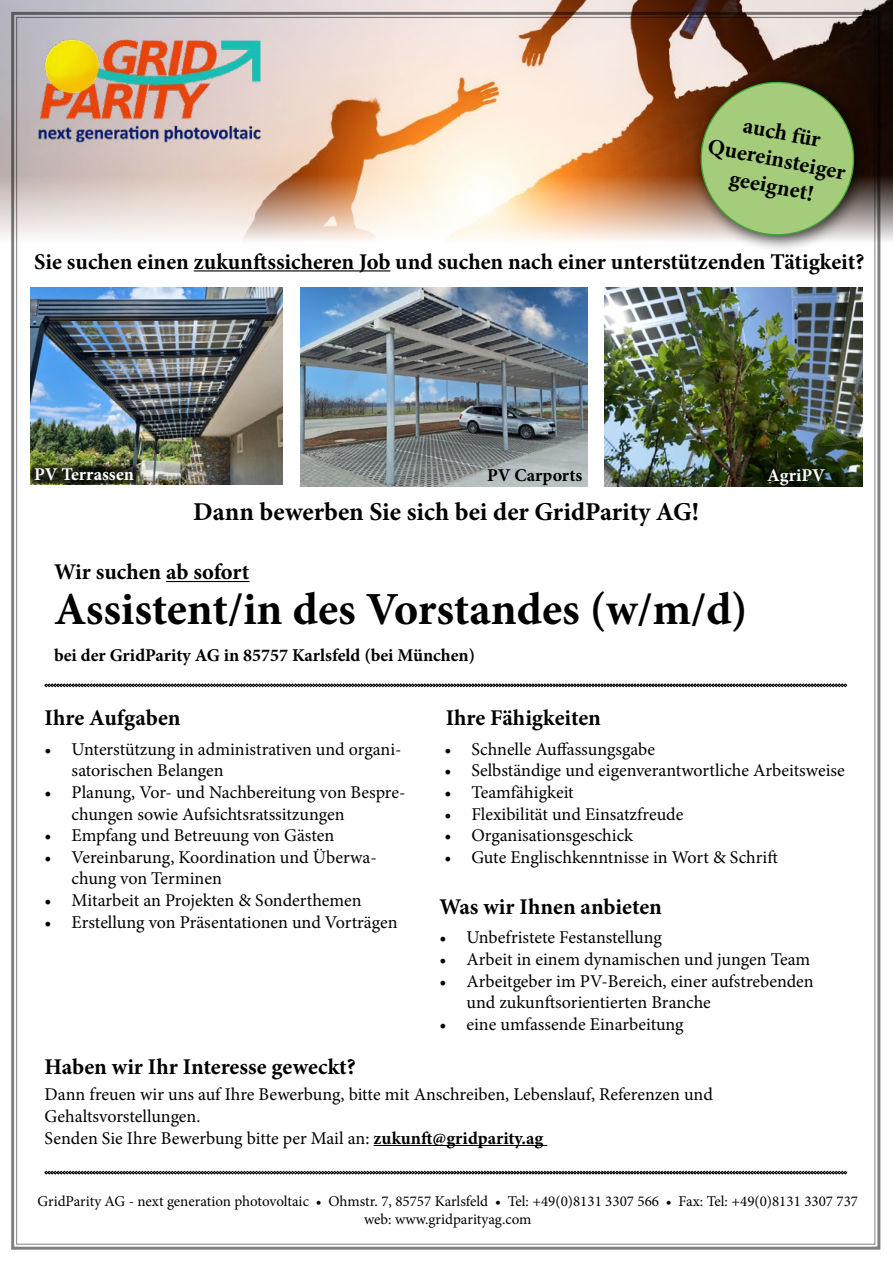
<style>
.page{position:relative;width:893px;height:1263px;background:#fff}
.page>*{position:absolute;margin:0;border:0;box-sizing:border-box;transform-origin:0 0}
.t1{font:700 46.05px "Minion Pro";color:#000}
.t2{font:700 25.8px "Minion Pro";color:#000}
.t3{font:700 22.5px/27px "Minion Pro";color:#000;text-align:center}
.t4{font:18px/21.6px "Minion Pro";color:#000}
.t5{font:700 18px "Minion Pro";color:#000}
.t6{font:700 18px "Minion Pro";color:#fff}
.t7{font:15px/18px "Minion Pro";color:#000;text-align:center}
.s1{font-weight:700}
</style>
<div class="page">
<img style="left:0;top:0;width:893px;height:241px">
<img style="left:10px;top:10px;width:872px;height:1240px">
<img style="left:34px;top:32px;width:233px;height:115px">
<svg style="left:44px;top:1171px;width:803px;height:3px;background:#424242"></svg>
<svg style="left:44px;top:684px;width:803px;height:3px;background:#424242"></svg>
<hr style="left:166px;top:581px;width:83px;height:1px;background:#000">
<hr style="left:194px;top:270px;width:196px;height:1px;background:#000">
<img style="left:31px;top:288px;width:252px;height:196px">
<svg style="left:31px;top:465px;width:107px;height:19px;background:#242818"></svg>
<div style="left:690px;top:71px;width:181px;height:181px;background:#000;opacity:.75"></div>
<svg style="left:693px;top:74px;width:169px;height:167px;background:#91a56b"></svg>
<p class="t3" style="left:716px;top:106px;width:141px;rotate:11deg">auch für<br>Quereinsteiger geeignet!</p>
<p class="t3" style="left:34px;top:248px;width:831px">Sie suchen einen zukunftssicheren Job und suchen nach einer unterstützenden Tätigkeit?</p>
<p class="t6" style="left:34px;top:461px;width:101px">PV Terrassen</p>
<p class="t5" style="left:487px;top:462px;width:97px">PV Carports</p>
<p class="t6" style="left:767px;top:462px;width:59px">AgriPV</p>
<h2 class="t2" style="left:193px;top:493px;width:508px">Dann bewerben Sie sich bei der GridParity AG!</h2>
<p class="t3" style="left:54px;top:558px;width:197px">Wir suchen ab sofort</p>
<h1 class="t1" style="left:54px;top:577px;width:695px">Assistent/in des Vorstandes (w/m/d)</h1>
<p class="t5" style="left:54px;top:642px;width:422px">bei der GridParity AG in 85757 Karlsfeld (bei München)</p>
<p class="t3" style="left:45px;top:704px;width:137px">Ihre Aufgaben</p>
<p class="t3" style="left:446px;top:704px;width:157px">Ihre Fähigkeiten</p>
<p class="t4" style="left:72px;top:738px;width:331px;text-indent:-27px">• Unterstützung in administrativen und organi&shy;satorischen Belangen</p>
<p class="t4" style="left:72px;top:781px;width:335px;text-indent:-27px">• Planung, Vor- und Nachbereitung von Bespre&shy;chungen sowie Aufsichtsratssitzungen</p>
<p class="t4" style="left:45px;top:825px;width:291px">• Empfang und Betreuung von Gästen</p>
<p class="t4" style="left:72px;top:846px;width:307px;text-indent:-27px">• Vereinbarung, Koordination und Überwa&shy;chung von Terminen</p>
<p class="t4" style="left:45px;top:889px;width:319px">• Mitarbeit an Projekten &amp; Sonderthemen</p>
<p class="t4" style="left:45px;top:911px;width:354px">• Erstellung von Präsentationen und Vorträgen</p>
<p class="t4" style="left:444px;top:738px;width:212px">• Schnelle Auffassungsgabe</p>
<p class="t4" style="left:444px;top:760px;width:402px">• Selbständige und eigenverantwortliche Arbeitsweise</p>
<p class="t4" style="left:444px;top:781px;width:131px">• Teamfähigkeit</p>
<p class="t4" style="left:444px;top:803px;width:241px">• Flexibilität und Einsatzfreude</p>
<p class="t4" style="left:444px;top:825px;width:190px">• Organisationsgeschick</p>
<p class="t4" style="left:444px;top:846px;width:335px">• Gute Englischkenntnisse in Wort &amp; Schrift</p>
<p class="t3" style="left:439px;top:893px;width:224px">Was wir Ihnen anbieten</p>
<p class="t4" style="left:439px;top:927px;width:224px">• Unbefristete Festanstellung</p>
<p class="t4" style="left:439px;top:948px;width:372px">• Arbeit in einem dynamischen und jungen Team</p>
<p class="t4" style="left:466px;top:970px;width:349px;text-indent:-27px">• Arbeitgeber im PV-Bereich, einer aufstrebenden und zukunftsorientierten Branche</p>
<p class="t4" style="left:439px;top:1013px;width:246px">• eine umfassende Einarbeitung</p>
<p class="t3" style="left:45px;top:1052px;width:313px">Haben wir Ihr Interesse geweckt?</p>
<p class="t4" style="left:45px;top:1084px;width:670px">Dann freuen wir uns auf Ihre Bewerbung, bitte mit Anschreiben, Lebenslauf, Referenzen und<br>Gehaltsvorstellungen.<br>Senden Sie Ihre Bewerbung bitte per Mail an: <span class="s1">zukunft@gridparity.ag</span></p>
<p class="t7" style="left:37px;top:1192px;width:822px">GridParity AG - next generation photovoltaic • Ohmstr. 7, 85757 Karlsfeld • Tel: +49(0)8131 3307 566 • Fax: Tel: +49(0)8131 3307 737 web: www.gridparityag.com</p>
</div>
